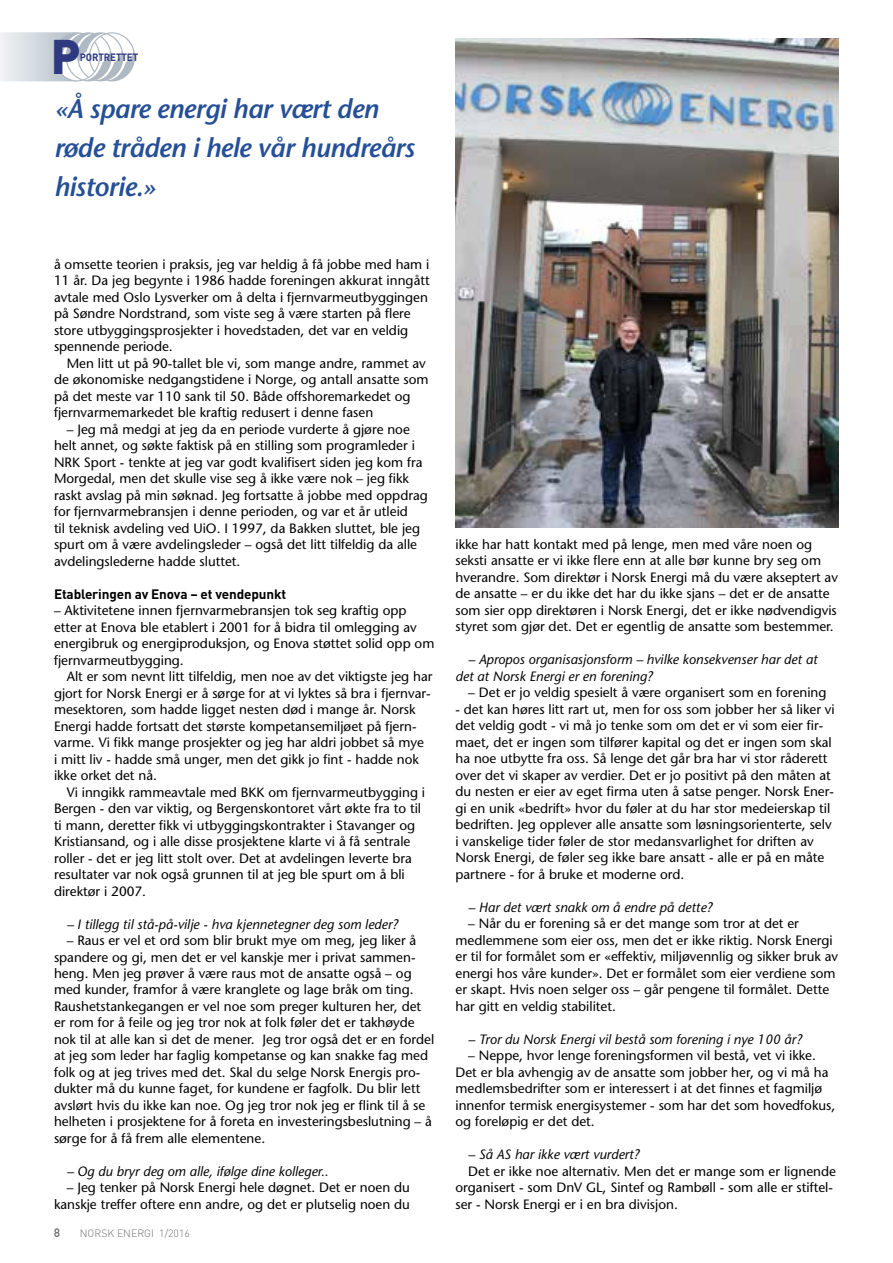
<style>
.page{position:relative;width:893px;height:1263px;background:#fff}
.page>*{position:absolute;margin:0;border:0;box-sizing:border-box;transform-origin:0 0}
.t1{font:900 48px "DIN";color:#2f3980}
.t2{font:italic 600 27px/39px "Stone Sans Std";letter-spacing:-.02em;color:#254f96}
.t3{font:500 13.5px/16.5px "Stone Sans Std";color:#000}
.t4{font:italic 500 13.5px/16.5px "Stone Sans Std";color:#000}
.t5{font:700 13.5px "DIN";letter-spacing:-.01em;color:#000}
.t6{font:700 12px "DIN Alternate";color:#727171}
.t7{font:300 10.5px "DIN";color:#727171}
.t8{font:700 10.5px "DIN";letter-spacing:-.01em;color:#2f3980;scale:.93 1}
</style>
<div class="page">
<img style="left:455px;top:39px;width:384px;height:488px">
<svg style="left:0;top:32px;width:135px;height:49px"></svg>
<h1 class="t1" style="left:51px;top:25px;width:31px">P</h1>
<p class="t8" style="left:80px;top:50px;width:64px">PORTRETTET</p>
<h2 class="t2" style="left:54px;top:89px;width:362px">«Å spare energi har vært den røde tråden i hele vår hundreårs historie.»</h2>
<p class="t3" style="left:54px;top:256px;width:377px">å omsette teorien i praksis, jeg var heldig å få jobbe med ham i 11 år. Da jeg begynte i 1986 hadde foreningen akkurat inngått avtale med Oslo Lysverker om å delta i fjernvarmeutbyggingen på Søndre Nordstrand, som viste seg å være starten på flere store utbyggingsprosjekter i hovedstaden, det var en veldig spennende periode.</p>
<p class="t3" style="left:54px;top:355px;width:376px;text-indent:13px">Men litt ut på 90-tallet ble vi, som mange andre, rammet av de økonomiske nedgangstidene i Norge, og antall ansatte som på det meste var 110 sank til 50. Både offshoremarkedet og fjernvarmemarkedet ble kraftig redusert i denne fasen</p>
<p class="t3" style="left:54px;top:421px;width:375px;text-indent:13px">– Jeg må medgi at jeg da en periode vurderte å gjøre noe helt annet, og søkte faktisk på en stilling som programleder i NRK Sport - tenkte at jeg var godt kvalifisert siden jeg kom fra Morgedal, men det skulle vise seg å ikke være nok – jeg fikk raskt avslag på min søknad. Jeg fortsatte å jobbe med oppdrag for fjernvarmebransjen i denne perioden, og var et år utleid<br>til teknisk avdeling ved UiO. I 1997, da Bakken sluttet, ble jeg spurt om å være avdelingsleder – også det litt tilfeldig da alle avdelingslederne hadde sluttet.</p>
<p class="t5" style="left:54px;top:585px;width:234px">Etableringen av Enova – et vendepunkt</p>
<p class="t3" style="left:54px;top:602px;width:382px">– Aktivitetene innen fjernvarmebransjen tok seg kraftig opp etter at Enova ble etablert i 2001 for å bidra til omlegging av energibruk og energiproduksjon, og Enova støttet solid opp om fjernvarmeutbygging.</p>
<p class="t3" style="left:54px;top:668px;width:380px;text-indent:13px">Alt er som nevnt litt tilfeldig, men noe av det viktigste jeg har gjort for Norsk Energi er å sørge for at vi lyktes så bra i fjernvar&shy;mesektoren, som hadde ligget nesten død i mange år. Norsk Energi hadde fortsatt det største kompetansemiljøet på fjern&shy;varme. Vi fikk mange prosjekter og jeg har aldri jobbet så mye<br>i mitt liv - hadde små unger, men det gikk jo fint - hadde nok ikke orket det nå.</p>
<p class="t3" style="left:54px;top:783px;width:373px;text-indent:13px">Vi inngikk rammeavtale med BKK om fjernvarmeutbygging i Bergen - den var viktig, og Bergenskontoret vårt økte fra to til ti mann, deretter fikk vi utbyggingskontrakter i Stavanger og Kristiansand, og i alle disse prosjektene klarte vi å få sentrale roller - det er jeg litt stolt over. Det at avdelingen leverte bra resultater var nok også grunnen til at jeg ble spurt om å bli direktør i 2007.</p>
<p class="t4" style="left:67px;top:915px;width:333px">– I tillegg til stå-på-vilje - hva kjennetegner deg som leder?</p>
<p class="t3" style="left:54px;top:932px;width:382px;text-indent:13px">– Raus er vel et ord som blir brukt mye om meg, jeg liker å spandere og gi, men det er vel kanskje mer i privat sammen&shy;heng. Men jeg prøver å være raus mot de ansatte også – og med kunder, framfor å være kranglete og lage bråk om ting.<br>Raushetstankegangen er vel noe som preger kulturen her, det er rom for å feile og jeg tror nok at folk føler det er takhøyde nok til at alle kan si det de mener. Jeg tror også det er en fordel at jeg som leder har faglig kompetanse og kan snakke fag med folk og at jeg trives med det. Skal du selge Norsk Energis pro&shy;dukter må du kunne faget, for kundene er fagfolk. Du blir lett avslørt hvis du ikke kan noe. Og jeg tror nok jeg er flink til å se helheten i prosjektene for å foreta en investeringsbeslutning – å sørge for å få frem alle elementene.</p>
<p class="t4" style="left:67px;top:1163px;width:263px">– Og du bryr deg om alle, ifølge dine kolleger..</p>
<p class="t3" style="left:54px;top:1179px;width:357px;text-align:right">– Jeg tenker på Norsk Energi hele døgnet. Det er noen du kanskje treffer oftere enn andre, og det er plutselig noen du</p>
<p class="t6" style="left:54px;top:1224px;width:7px">8</p>
<p class="t7" style="left:80px;top:1227px;width:111px">NORSK ENERGI 1/2016</p>
<p class="t3" style="left:455px;top:536px;width:384px">ikke har hatt kontakt med på lenge, men med våre noen og seksti ansatte er vi ikke flere enn at alle bør kunne bry seg om hverandre. Som direktør i Norsk Energi må du være akseptert av de ansatte – er du ikke det har du ikke sjans – det er de ansatte som sier opp direktøren i Norsk Energi, det er ikke nødvendigvis styret som gjør det. Det er egentlig de ansatte som bestemmer.</p>
<p class="t4" style="left:455px;top:651px;width:363px;text-indent:13px">– Apropos organisasjonsform – hvilke konsekvenser har det at det at Norsk Energi er en forening?</p>
<p class="t3" style="left:468px;top:684px;width:360px">– Det er jo veldig spesielt å være organisert som en forening</p>
<p class="t3" style="left:455px;top:701px;width:381px">- det kan høres litt rart ut, men for oss som jobber her så liker vi det veldig godt - vi må jo tenke som om det er vi som eier fir&shy;maet, det er ingen som tilfører kapital og det er ingen som skal ha noe utbytte fra oss. Så lenge det går bra har vi stor råderett over det vi skaper av verdier. Det er jo positivt på den måten at du nesten er eier av eget firma uten å satse penger. Norsk Ener&shy;gi en unik «bedrift» hvor du føler at du har stor medeierskap til bedriften. Jeg opplever alle ansatte som løsningsorienterte, selv i vanskelige tider føler de stor medansvarlighet for driften av Norsk Energi, de føler seg ikke bare ansatt - alle er på en måte partnere - for å bruke et moderne ord.</p>
<p class="t4" style="left:468px;top:899px;width:246px">– Har det vært snakk om å endre på dette?</p>
<p class="t3" style="left:455px;top:915px;width:384px;text-indent:13px">– Når du er forening så er det mange som tror at det er medlemmene som eier oss, men det er ikke riktig. Norsk Energi er til for formålet som er «effektiv, miljøvennlig og sikker bruk av energi hos våre kunder». Det er formålet som eier verdiene som er skapt. Hvis noen selger oss – går pengene til formålet. Dette har gitt en veldig stabilitet.</p>
<p class="t4" style="left:468px;top:1031px;width:336px">– Tror du Norsk Energi vil bestå som forening i nye 100 år?</p>
<p class="t3" style="left:455px;top:1047px;width:381px;text-indent:13px">– Neppe, hvor lenge foreningsformen vil bestå, vet vi ikke.<br>Det er bla avhengig av de ansatte som jobber her, og vi må ha medlemsbedrifter som er interessert i at det finnes et fagmiljø innenfor termisk energisystemer - som har det som hovedfokus, og foreløpig er det det.</p>
<p class="t4" style="left:468px;top:1146px;width:173px">– Så AS har ikke vært vurdert?</p>
<p class="t3" style="left:455px;top:1163px;width:382px;text-indent:13px">Det er ikke noe alternativ. Men det er mange som er lignende organisert - som DnV GL, Sintef og Rambøll - som alle er stiftel&shy;ser - Norsk Energi er i en bra divisjon.</p>
</div>
